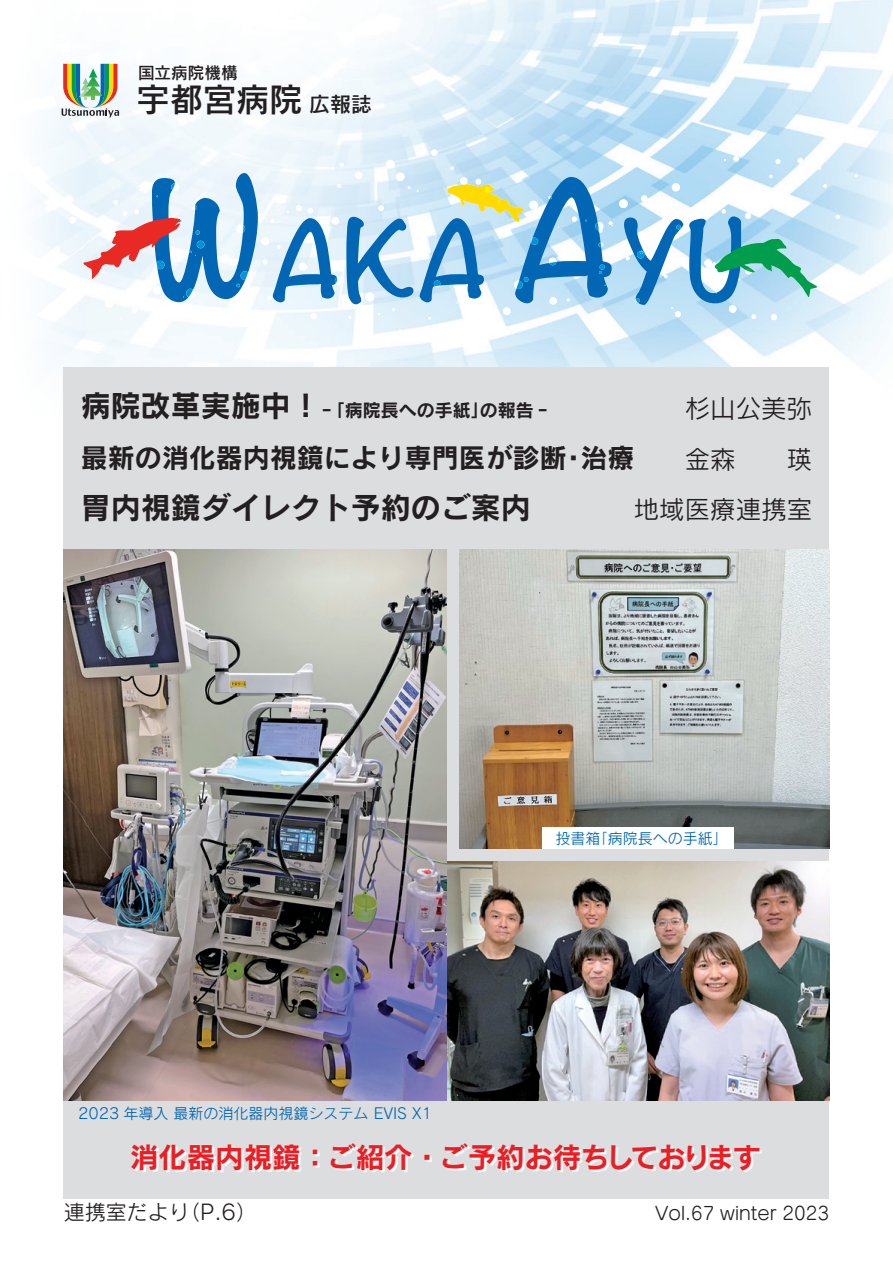
<style>
.page{position:relative;width:893px;height:1263px;background:#fff}
.page>*{position:absolute;margin:0;border:0;box-sizing:border-box;transform-origin:0 0}
.t1{font:700 97.5px "Noteworthy";color:#0166b3}
.t2{font:33.3px "Rodin NTLG Pro DB";color:#231f20}
.t3{font:30px "Rodin Pro B";color:#231f20}
.t4{font:28.5px "Rodin Pro B";color:#ee1d23}
.t5{font:27px "Rodin Pro B";color:#231f20}
.t6{font:25.5px "Rodin Pro M";color:#231f20}
.t7{font:21px "Rodin Pro M";color:#231f20}
.t8{font:21px "Rodin NTLG Pro DB";color:#231f20}
.t9{font:18px "Seurat Pro M";color:#231f20}
.t10{font:18px "Rodin Pro B";color:#231f20}
.t11{font:16.65px "Rodin NTLG Pro DB";color:#231f20}
.t12{font:15px "Rodin Pro M";color:#0166b3}
.s1{font-size:146.25px}
.s2{font-size:30px}
</style>
<div class="page">
<img style="left:36px;top:0;width:857px;height:1199px">
<svg style="left:55px;top:246px;width:5px;height:6px"></svg>
<svg style="left:45px;top:205px;width:7px;height:7px"></svg>
<svg style="left:69px;top:217px;width:7px;height:6px"></svg>
<svg style="left:65px;top:195px;width:8px;height:8px"></svg>
<svg style="left:193px;top:205px;width:4px;height:5px"></svg>
<svg style="left:196px;top:230px;width:4px;height:5px"></svg>
<svg style="left:277px;top:245px;width:3px;height:4px"></svg>
<svg style="left:267px;top:296px;width:5px;height:4px"></svg>
<svg style="left:299px;top:263px;width:14px;height:11px"></svg>
<svg style="left:311px;top:313px;width:6px;height:6px"></svg>
<svg style="left:335px;top:277px;width:8px;height:8px"></svg>
<svg style="left:365px;top:292px;width:9px;height:9px"></svg>
<svg style="left:398px;top:330px;width:4px;height:3px"></svg>
<svg style="left:434px;top:280px;width:6px;height:7px"></svg>
<svg style="left:484px;top:309px;width:9px;height:8px"></svg>
<svg style="left:503px;top:307px;width:8px;height:8px"></svg>
<svg style="left:514px;top:277px;width:14px;height:12px"></svg>
<svg style="left:549px;top:297px;width:8px;height:8px"></svg>
<svg style="left:549px;top:258px;width:8px;height:7px"></svg>
<svg style="left:598px;top:242px;width:5px;height:5px"></svg>
<svg style="left:619px;top:199px;width:9px;height:9px"></svg>
<svg style="left:641px;top:195px;width:6px;height:7px"></svg>
<svg style="left:676px;top:225px;width:5px;height:4px"></svg>
<svg style="left:672px;top:183px;width:8px;height:8px"></svg>
<svg style="left:703px;top:215px;width:5px;height:5px"></svg>
<svg style="left:705px;top:197px;width:9px;height:8px"></svg>
<svg style="left:722px;top:209px;width:4px;height:4px"></svg>
<svg style="left:733px;top:156px;width:6px;height:6px"></svg>
<svg style="left:745px;top:213px;width:6px;height:6px"></svg>
<svg style="left:775px;top:159px;width:5px;height:5px"></svg>
<svg style="left:798px;top:158px;width:5px;height:5px"></svg>
<svg style="left:823px;top:184px;width:4px;height:4px"></svg>
<svg style="left:836px;top:215px;width:4px;height:4px"></svg>
<svg style="left:771px;top:314px;width:6px;height:6px"></svg>
<svg style="left:751px;top:314px;width:5px;height:5px"></svg>
<svg style="left:729px;top:305px;width:7px;height:8px"></svg>
<svg style="left:704px;top:239px;width:113px;height:58px;background:#8acec4"></svg>
<svg style="left:671px;top:307px;width:10px;height:10px"></svg>
<svg style="left:664px;top:275px;width:4px;height:3px"></svg>
<svg style="left:636px;top:298px;width:4px;height:4px"></svg>
<svg style="left:637px;top:251px;width:7px;height:7px"></svg>
<svg style="left:626px;top:256px;width:4px;height:4px"></svg>
<svg style="left:599px;top:265px;width:6px;height:9px"></svg>
<svg style="left:609px;top:221px;width:4px;height:5px"></svg>
<svg style="left:595px;top:222px;width:8px;height:11px"></svg>
<svg style="left:572px;top:217px;width:5px;height:5px"></svg>
<svg style="left:531px;top:238px;width:7px;height:7px"></svg>
<svg style="left:447px;top:177px;width:91px;height:45px;background:#d9e3b4"></svg>
<svg style="left:450px;top:167px;width:4px;height:3px"></svg>
<svg style="left:431px;top:149px;width:6px;height:7px"></svg>
<svg style="left:386px;top:160px;width:24px;height:29px"></svg>
<svg style="left:378px;top:205px;width:6px;height:6px"></svg>
<svg style="left:355px;top:172px;width:7px;height:7px"></svg>
<svg style="left:340px;top:163px;width:4px;height:4px"></svg>
<svg style="left:337px;top:184px;width:4px;height:4px"></svg>
<svg style="left:332px;top:217px;width:7px;height:8px"></svg>
<svg style="left:308px;top:208px;width:5px;height:5px"></svg>
<svg style="left:296px;top:205px;width:6px;height:6px"></svg>
<svg style="left:271px;top:219px;width:3px;height:4px"></svg>
<svg style="left:261px;top:237px;width:8px;height:8px"></svg>
<svg style="left:262px;top:259px;width:5px;height:5px"></svg>
<svg style="left:237px;top:224px;width:8px;height:9px"></svg>
<svg style="left:221px;top:254px;width:28px;height:33px"></svg>
<svg style="left:189px;top:241px;width:15px;height:15px"></svg>
<svg style="left:183px;top:289px;width:12px;height:9px"></svg>
<svg style="left:83px;top:183px;width:98px;height:96px"></svg>
<svg style="left:153px;top:286px;width:8px;height:8px"></svg>
<svg style="left:132px;top:303px;width:16px;height:11px"></svg>
<svg style="left:105px;top:299px;width:8px;height:8px"></svg>
<div style="left:64px;top:367px;width:765px;height:831px;background:#dcdddf"></div>
<img style="left:446px;top:861px;width:383px;height:240px">
<img style="left:64px;top:550px;width:382px;height:551px">
<img style="left:459px;top:550px;width:370px;height:299px">
<svg style="left:62px;top:64px;width:57px;height:53px"></svg>
<div style="left:542px;top:827px;width:191px;height:22px;background:#fff"></div>
<p class="t11" style="left:138px;top:62px;width:101px">国立病院機構</p>
<h2 class="t2" style="left:137px;top:78px;width:168px">宇都宮病院</h2>
<h3 class="t8" style="left:309px;top:90px;width:64px">広報誌</h3>
<h1 class="t1" style="left:146px;top:175px;width:603px"><span class="s1">W</span>AKA <span class="s1">A</span>YU</h1>
<h3 class="t3" style="left:81px;top:386px;width:211px">病院改革実施中</h3>
<p class="t10" style="left:291px;top:398px;width:200px"><span class="s2">！</span> ‐「病院長への手紙」</p>
<p class="t10" style="left:480px;top:398px;width:73px">の報告‐</p>
<h3 class="t6" style="left:685px;top:392px;width:129px">杉山公美弥</h3>
<h3 class="t5" style="left:81px;top:439px;width:555px">最新の消化器内視鏡により専門医が診断･治療</h3>
<h3 class="t6" style="left:685px;top:443px;width:129px">金森　　瑛</h3>
<h3 class="t3" style="left:81px;top:487px;width:451px">胃内視鏡ダイレクト予約のご案内</h3>
<h3 class="t6" style="left:634px;top:493px;width:180px">地域医療連携室</h3>
<p class="t12" style="left:78px;top:1104px;width:355px">2023 年導入最新の消化器内視鏡システム EVIS X1</p>
<p class="t12" style="left:593px;top:828px;width:136px">「病院長への手紙「</p>
<p class="t12" style="left:555px;top:828px;width:46px">投書箱</p>
<h3 class="t4" style="left:130px;top:1138px;width:633px">消化器内視鏡：ご紹介・ご予約お待ちしております</h3>
<h3 class="t7" style="left:64px;top:1198px;width:127px">連携室だより</h3>
<h3 class="t7" style="left:179px;top:1198px;width:79px">（P.6(</h3>
<p class="t9" style="left:655px;top:1202px;width:175px">Vol.67 winter 2023</p>
</div>
